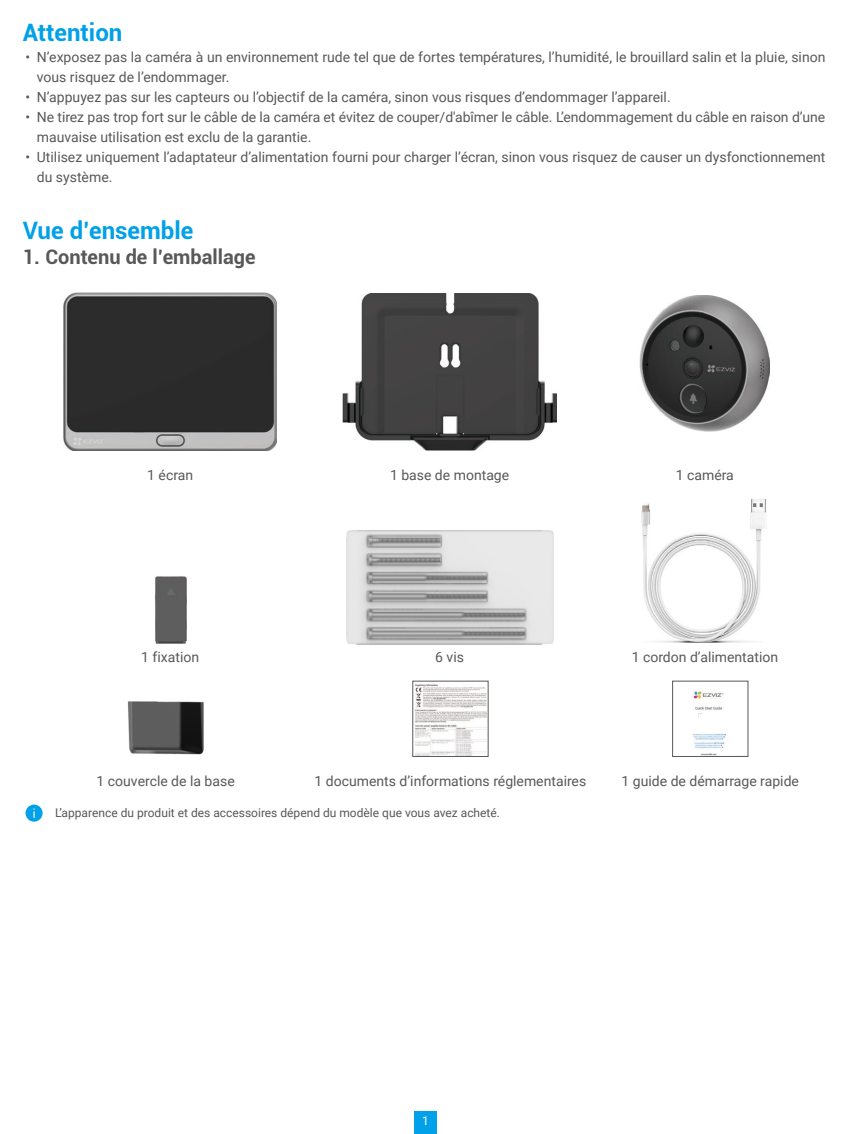
<style>
.page{position:relative;width:851px;height:1134px;background:#fff}
.page>*{position:absolute;margin:0;border:0;box-sizing:border-box;transform-origin:0 0}
.t1{font:700 24px "Roboto";color:#00a1e9}
.t2{font:700 20px "Roboto";color:#595857}
.t3{font:14px/20px "Roboto";color:#595857}
.t4{font:12px "Roboto";color:#595857}
.t5{font:12px "Roboto";color:#fff}
</style>
<div class="page">
<div style="left:414px;top:1111px;width:23px;height:23px;background:#00a1e9"></div>
<img style="left:64px;top:293px;width:213px;height:158px">
<img style="left:343px;top:293px;width:213px;height:157px">
<img style="left:639px;top:295px;width:130px;height:136px">
<img style="left:154px;top:576px;width:32px;height:68px">
<img style="left:346px;top:530px;width:207px;height:114px">
<img style="left:641px;top:499px;width:126px;height:143px">
<img style="left:127px;top:701px;width:77px;height:54px">
<img style="left:415px;top:684px;width:71px;height:70px">
<img style="left:692px;top:691px;width:35px;height:63px">
<div style="left:26px;top:804px;width:17px;height:18px;background:#00a1e9;border-radius:50%"></div>
<svg style="left:33px;top:808px;width:2px;height:10px"></svg>
<h1 class="t1" style="left:23px;top:15px;width:101px">Attention</h1>
<p class="t3" style="left:37px;top:46px;width:790px;text-indent:-11px">• N’exposez pas la caméra à un environnement rude tel que de fortes températures, l’humidité, le brouillard salin et la pluie, sinon vous risquez de l’endommager.</p>
<p class="t3" style="left:26px;top:86px;width:646px">• N’appuyez pas sur les capteurs ou l’objectif de la caméra, sinon vous risques d’endommager l’appareil.</p>
<p class="t3" style="left:37px;top:106px;width:789px;text-indent:-11px">• Ne tirez pas trop fort sur le câble de la caméra et évitez de couper/d'abîmer le câble. L’endommagement du câble en raison d’une mauvaise utilisation est exclu de la garantie.</p>
<p class="t3" style="left:37px;top:146px;width:790px;text-indent:-11px">• Utilisez uniquement l’adaptateur d’alimentation fourni pour charger l’écran, sinon vous risquez de causer un dysfonctionnement du système.</p>
<h1 class="t1" style="left:23px;top:213px;width:172px">Vue d’ensemble</h1>
<h2 class="t2" style="left:23px;top:243px;width:234px">1. Contenu de l’emballage</h2>
<p class="t3" style="left:147px;top:464px;width:47px">1 écran</p>
<p class="t3" style="left:390px;top:464px;width:121px">1 base de montage</p>
<p class="t3" style="left:675px;top:464px;width:60px">1 caméra</p>
<p class="t3" style="left:141px;top:646px;width:59px">1 fixation</p>
<p class="t3" style="left:435px;top:646px;width:30px">6 vis</p>
<p class="t3" style="left:631px;top:646px;width:148px">1 cordon d’alimentation</p>
<p class="t3" style="left:97px;top:770px;width:140px">1 couvercle de la base</p>
<p class="t3" style="left:314px;top:770px;width:273px">1 documents d’informations réglementaires</p>
<p class="t3" style="left:621px;top:770px;width:179px">1 guide de démarrage rapide</p>
<p class="t4" style="left:55px;top:805px;width:446px">L’apparence du produit et des accessoires dépend du modèle que vous avez acheté.</p>
<p class="t5" style="left:422px;top:1112px;width:8px">1</p>
</div>
